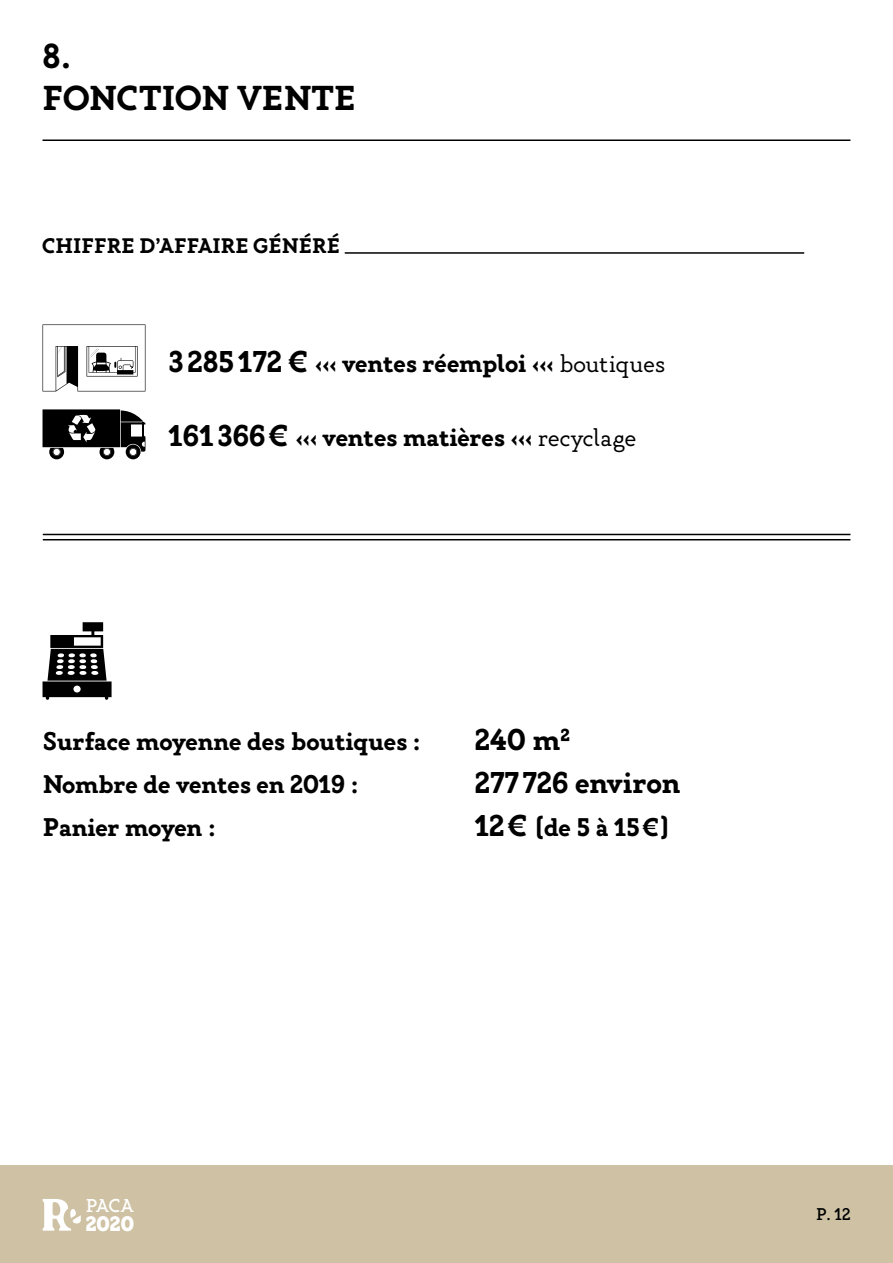
<style>
.page{position:relative;width:893px;height:1263px;background:#fff}
.page>*{position:absolute;margin:0;border:0;box-sizing:border-box;transform-origin:0 0}
.t1{font:700 34.5px/41.4px "Gambero";color:#000}
.t2{font:700 30px "Gambero";color:#000}
.t3{font:700 25.5px "Gambero";letter-spacing:-.005em;color:#000}
.t4{font:700 21px "Gambero";color:#000}
.t5{font:900 20.85px "Gambero";color:#fff}
.t6{font:500 18.6px "Gambero";color:#fff}
.t7{font:500 16.95px "Gambero";color:#000}
.s1{font-size:30px}
.s2{font-weight:300}
</style>
<div class="page">
<div style="left:0;top:1165px;width:893px;height:98px;background:#cfc2a4"></div>
<svg style="left:43px;top:1199px;width:38px;height:32px"></svg>
<hr style="left:43px;top:139px;width:807px;height:2px;background:#000">
<hr style="left:345px;top:252px;width:459px;height:2px;background:#000">
<svg style="left:43px;top:324px;width:102px;height:67px"></svg>
<svg style="left:43px;top:409px;width:102px;height:50px"></svg>
<svg style="left:43px;top:622px;width:69px;height:78px"></svg>
<hr style="left:43px;top:534px;width:807px;height:1px;background:#000">
<hr style="left:43px;top:539px;width:807px;height:1px;background:#000">
<h1 class="t1" style="left:43px;top:36px;width:315px">8.<br>FONCTION VENTE</h1>
<p class="t4" style="left:43px;top:232px;width:299px">CHIFFRE D’AFFAIRE GÉNÉRÉ</p>
<p class="t3" style="left:169px;top:347px;width:498px"><span class="s1">3285172 €</span> ‹‹‹ ventes réemploi ‹‹‹ <span class="s2">boutiques</span></p>
<p class="t3" style="left:169px;top:421px;width:469px"><span class="s1">161366€</span> ‹‹‹ ventes matières ‹‹‹ <span class="s2">recyclage</span></p>
<p class="t3" style="left:43px;top:725px;width:379px">Surface moyenne des boutiques :</p>
<p class="t2" style="left:475px;top:721px;width:97px">240 m²</p>
<p class="t3" style="left:43px;top:768px;width:317px">Nombre de ventes en 2019 :</p>
<p class="t2" style="left:475px;top:764px;width:207px">277 726 environ</p>
<p class="t3" style="left:43px;top:811px;width:174px">Panier moyen :</p>
<p class="t3" style="left:475px;top:811px;width:197px"><span class="s1">12€</span> (de 5 à 15€)</p>
<p class="t6" style="left:86px;top:1194px;width:49px">PACA</p>
<p class="t5" style="left:86px;top:1210px;width:50px">2020</p>
<p class="t7" style="left:816px;top:1204px;width:36px">P. 12</p>
</div>
